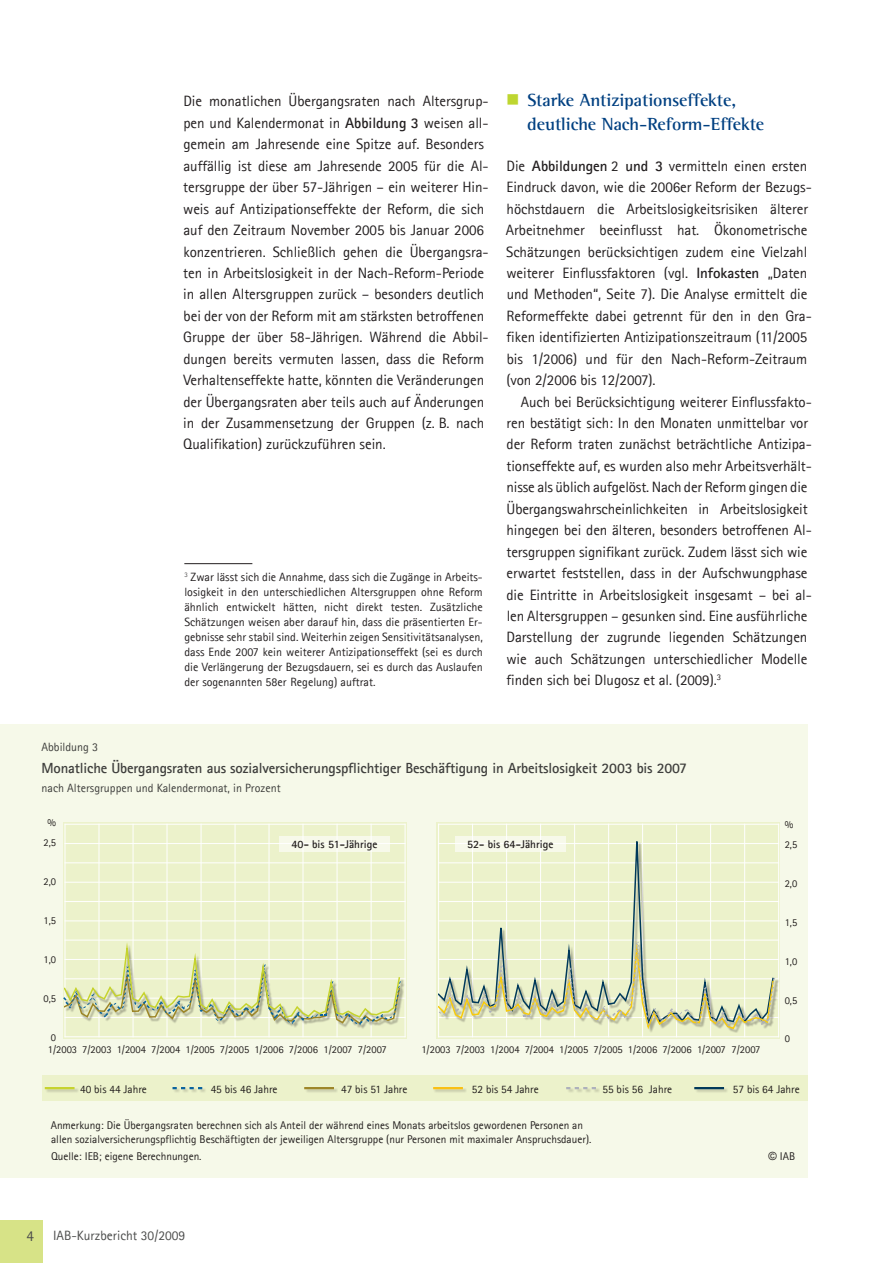
<style>
.page{position:relative;width:893px;height:1263px;background:#fff}
.page>*{position:absolute;margin:0;border:0;box-sizing:border-box;transform-origin:0 0}
.t1{font:700 18px/24px "Agfa Rotis Semi Serif";letter-spacing:-.005em;color:#014081}
.t2{font:15px/21.5px "Agfa Rotis Sans Serif";letter-spacing:-.005em;color:#231f20}
.t3{font:15px "Agfa Rotis Sans Serif";color:#4b4c4b}
.t4{font:700 14.7px "Agfa Rotis Sans Serif";letter-spacing:-.01em;color:#3e3e3c}
.t5{font:13.5px "Agfa Rotis Sans Serif";color:#4b4c4b}
.t6{font:12px/15px "Agfa Rotis Sans Serif";color:#231f20;text-align:justify}
.t7{font:12px "Agfa Rotis Sans Serif";color:#3e3e3c}
.t8{font:11.25px/13.5px "Agfa Rotis Sans Serif";color:#221e1d}
.t9{font:700 11.25px "Agfa Rotis Sans Serif";color:#221e1d}
.t10{font:10.5px/20px "Agfa Rotis Sans Serif";color:#221e1d}
.s1{font-weight:700}
.s2{font-family:"Arial"}
</style>
<div class="page">
<hr style="left:184px;top:563px;width:68px;height:1px;background:#231f20">
<div style="left:0;top:724px;width:808px;height:454px;background:#f6f9e9"></div>
<hr style="left:405px;top:824px;width:1px;height:213px;background:#fff">
<div style="left:60px;top:816px;width:345px;height:225px;background:#231f20;opacity:.2"></div>
<svg style="left:63px;top:936px;width:338px;height:89px;background:#e1e7bf"></svg>
<div style="left:433px;top:816px;width:347px;height:225px;background:#231f20;opacity:.2"></div>
<svg style="left:439px;top:824px;width:336px;height:110px;background:#eaf0cc"></svg>
<svg style="left:439px;top:934px;width:336px;height:98px;background:#dae0bc"></svg>
<div style="left:42px;top:1075px;width:765px;height:26px;background:#ecf2cb"></div>
<div style="left:45px;top:1087px;width:34px;height:6px;background:#231f20;opacity:.2"></div>
<hr style="left:45px;top:1087px;width:30px;height:2px;background:#c6d32d">
<div style="left:173px;top:1087px;width:34px;height:6px;background:#231f20;opacity:.2"></div>
<svg style="left:172px;top:1087px;width:30px;height:2px"></svg>
<div style="left:567px;top:1087px;width:33px;height:6px;background:#231f20;opacity:.2"></div>
<svg style="left:566px;top:1087px;width:30px;height:2px"></svg>
<div style="left:434px;top:1087px;width:33px;height:6px;background:#231f20;opacity:.2"></div>
<hr style="left:433px;top:1087px;width:30px;height:2px;background:#fac013">
<div style="left:695px;top:1087px;width:33px;height:6px;background:#231f20;opacity:.2"></div>
<hr style="left:694px;top:1087px;width:30px;height:2px;background:#00395a">
<div style="left:305px;top:1087px;width:33px;height:6px;background:#231f20;opacity:.2"></div>
<hr style="left:304px;top:1087px;width:30px;height:2px;background:#9d8628">
<div style="left:279px;top:836px;width:111px;height:16px;background:linear-gradient(to right,#f7f9eb,#f7f9eb)"></div>
<div style="left:455px;top:836px;width:111px;height:16px;background:linear-gradient(to right,#f7f9ea,#f7f9ea)"></div>
<div style="left:0;top:1220px;width:43px;height:43px;background:#d7e387"></div>
<p class="t2" style="left:183px;top:91px;width:307px">Die monatlichen Übergangsraten nach Altersgrup&shy;pen und Kalendermonat in <span class="s1">Abbildung 3</span> weisen all&shy;gemein am Jahresende eine Spitze auf. Besonders auffällig ist diese am Jahresende 2005 für die Al&shy;tersgruppe der über 57-Jährigen – ein weiterer Hin&shy;weis auf Antizipationseffekte der Reform, die sich auf den Zeitraum November 2005 bis Januar 2006 konzentrieren. Schließlich gehen die Übergangsra&shy;ten in Arbeitslosigkeit in der Nach-Reform-Periode in allen Altersgruppen zurück – besonders deutlich bei der von der Reform mit am stärksten betroffenen Gruppe der über 58-Jährigen. Während die Abbil&shy;dungen bereits vermuten lassen, dass die Reform Verhaltenseffekte hatte, könnten die Veränderungen der Übergangsraten aber teils auch auf Änderungen in der Zusammensetzung der Gruppen (z. B. nach Qualifikation) zurückzuführen sein.</p>
<p class="t1" style="left:527px;top:88px;width:239px">Starke Antizipationseffekte, deutliche Nach-Reform-Effekte</p>
<p class="t2" style="left:506px;top:155px;width:307px">Die <span class="s1">Abbildungen</span> 2 <span class="s1">und 3</span> vermitteln einen ersten Eindruck davon, wie die 2006er Reform der Bezugs&shy;höchstdauern die Arbeitslosigkeitsrisiken älterer Arbeitnehmer beeinflusst hat. Ökonometrische Schätzungen berücksichtigen zudem eine Vielzahl weiterer Einflussfaktoren (vgl. <span class="s1">Infokasten</span> „Daten und Methoden“, Seite 7). Die Analyse ermittelt die Reformeffekte dabei getrennt für den in den Gra&shy;fiken identifizierten Antizipationszeitraum (11/2005 bis 1/2006) und für den Nach-Reform-Zeitraum (von 2/2006 bis 12/2007).</p>
<p class="t2" style="left:506px;top:391px;width:307px;text-indent:15px">Auch bei Berücksichtigung weiterer Einflussfakto&shy;ren bestätigt sich: In den Monaten unmittelbar vor der Reform traten zunächst beträchtliche Antizipa&shy;tionseffekte auf, es wurden also mehr Arbeitsverhält&shy;nisse als üblich aufgelöst. Nach der Reform gingen die Übergangswahrscheinlichkeiten in Arbeitslosigkeit hingegen bei den älteren, besonders betroffenen Al&shy;tersgruppen signifikant zurück. Zudem lässt sich wie erwartet feststellen, dass in der Aufschwungphase die Eintritte in Arbeitslosigkeit insgesamt – bei al&shy;len Altersgruppen – gesunken sind. Eine ausführliche Darstellung der zugrunde liegenden Schätzungen wie auch Schätzungen unterschiedlicher Modelle finden sich bei Dlugosz et al. (2009).<sup>3</sup></p>
<p class="t6" style="left:184px;top:569px;width:300px"><sup>3</sup> Zwar lässt sich die Annahme, dass sich die Zugänge in Arbeits&shy;losigkeit in den unterschiedlichen Altersgruppen ohne Reform ähnlich entwickelt hätten, nicht direkt testen. Zusätzliche Schätzungen weisen aber darauf hin, dass die präsentierten Er&shy;gebnisse sehr stabil sind. Weiterhin zeigen Sensitivitätsanalysen, dass Ende 2007 kein weiterer Antizipationseffekt (sei es durch die Verlängerung der Bezugsdauern, sei es durch das Auslaufen der sogenannten 58er Regelung) auftrat.</p>
<p class="t7" style="left:41px;top:739px;width:58px">Abbildung 3</p>
<p class="t4" style="left:41px;top:759px;width:647px">Monatliche Übergangsraten aus sozialversicherungspflichtiger Beschäftigung in Arbeitslosigkeit 2003 bis 2007</p>
<p class="t7" style="left:41px;top:780px;width:241px">nach Altersgruppen und Kalendermonat, in Prozent</p>
<p class="t10" style="left:43px;top:813px;width:14px;text-align:center">%<br>2,5</p>
<p class="t10" style="left:43px;top:871px;width:14px">2,0</p>
<p class="t10" style="left:43px;top:910px;width:14px">1,5</p>
<p class="t10" style="left:43px;top:949px;width:14px">1,0</p>
<p class="t10" style="left:43px;top:988px;width:14px">0,5</p>
<p class="t10" style="left:48px;top:1031px;width:340px;line-height:12.6px">0<br>1/2003 7/2003 1/2004 7/2004 1/2005 7/2005 1/2006 7/2006 1/2007 7/2007</p>
<p class="t9" style="left:292px;top:837px;width:87px">40- bis 51-Jährige</p>
<p class="t9" style="left:467px;top:837px;width:88px">52- bis 64-Jährige</p>
<p class="t10" style="left:421px;top:1040px;width:340px">1/2003 7/2003 1/2004 7/2004 1/2005 7/2005 1/2006 7/2006 1/2007 7/2007</p>
<p class="t10" style="left:785px;top:814px;width:14px">%<br>2,5</p>
<p class="t10" style="left:785px;top:873px;width:14px">2,0</p>
<p class="t10" style="left:785px;top:912px;width:14px">1,5</p>
<p class="t10" style="left:785px;top:951px;width:14px">1,0</p>
<p class="t10" style="left:785px;top:990px;width:14px">0,5</p>
<p class="t10" style="left:785px;top:1029px;width:7px">0</p>
<p class="t8" style="left:80px;top:1082px;width:68px">40 bis 44 Jahre</p>
<p class="t8" style="left:211px;top:1082px;width:68px">45 bis 46 Jahre</p>
<p class="t8" style="left:341px;top:1082px;width:68px">47 bis 51 Jahre</p>
<p class="t8" style="left:472px;top:1082px;width:68px">52 bis 54 Jahre</p>
<p class="t8" style="left:602px;top:1082px;width:71px">55 bis 56 Jahre</p>
<p class="t8" style="left:733px;top:1082px;width:68px">57 bis 64 Jahre</p>
<p class="t8" style="left:51px;top:1118px;width:542px">Anmerkung: Die Übergangsraten berechnen sich als Anteil der während eines Monats arbeitslos gewordenen Personen an allen sozialversicherungspflichtig Beschäftigten der jeweiligen Altersgruppe (nur Personen mit maximaler Anspruchsdauer).</p>
<p class="t8" style="left:51px;top:1150px;width:152px">Quelle: IEB; eigene Berechnungen.</p>
<p class="t8" style="left:768px;top:1150px;width:28px"><span class="s2">©</span> IAB</p>
<p class="t3" style="left:27px;top:1227px;width:9px">4</p>
<p class="t5" style="left:53px;top:1227px;width:134px">IAB-Kurzbericht 30/2009</p>
</div>
